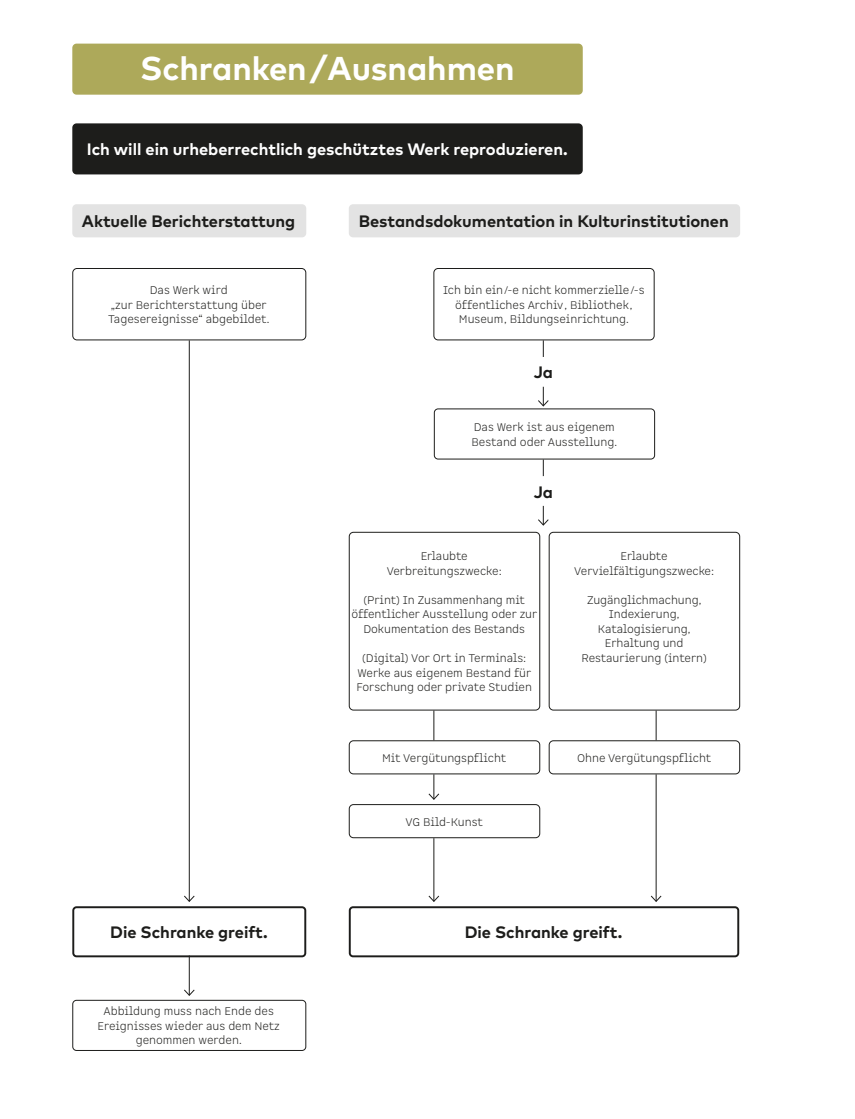
<style>
.page{position:relative;width:855px;height:1119px;background:#fff}
.page>*{position:absolute;margin:0;border:0;box-sizing:border-box;transform-origin:0 0}
.t1{font:700 33px "Mark";color:#fff}
.t2{font:700 16.5px "Mark";color:#1d1d1b}
.t3{font:700 16.5px "Mark";color:#fff}
.t4{font:300 10.95px/14.5px "Spock Pro";letter-spacing:-.005em;color:#1d1d1b;text-align:center}
</style>
<div class="page">
<hr style="left:433px;top:838px;width:1px;height:63px;background:#1d1d1b">
<svg style="left:428px;top:894px;width:12px;height:8px"></svg>
<div style="left:349px;top:531px;width:191px;height:179px;border:1px solid #1d1d1b;border-radius:4px"></div>
<div style="left:349px;top:740px;width:191px;height:34px;border:1px solid #1d1d1b;border-radius:4px"></div>
<div style="left:349px;top:804px;width:191px;height:34px;border:1px solid #1d1d1b;border-radius:4px"></div>
<div style="left:549px;top:740px;width:191px;height:34px;border:1px solid #1d1d1b;border-radius:4px"></div>
<div style="left:549px;top:531px;width:191px;height:179px;border:1px solid #1d1d1b;border-radius:4px"></div>
<div style="left:433px;top:268px;width:221px;height:72px;border:1px solid #1d1d1b;border-radius:4px"></div>
<div style="left:72px;top:204px;width:234px;height:33px;background:#e3e3e3;border-radius:4px"></div>
<div style="left:349px;top:204px;width:391px;height:33px;background:#e3e3e3;border-radius:4px"></div>
<div style="left:72px;top:906px;width:234px;height:51px;border:2px solid #1d1d1b;border-radius:3px"></div>
<div style="left:349px;top:906px;width:390px;height:51px;border:2px solid #1d1d1b;border-radius:3px"></div>
<svg style="left:537px;top:340px;width:12px;height:17px"></svg>
<svg style="left:538px;top:387px;width:11px;height:20px"></svg>
<svg style="left:537px;top:459px;width:12px;height:17px"></svg>
<svg style="left:538px;top:506px;width:11px;height:20px"></svg>
<div style="left:434px;top:408px;width:221px;height:51px;border:1px solid #1d1d1b;border-radius:4px"></div>
<div style="left:72px;top:999px;width:234px;height:51px;border:1px solid #1d1d1b;border-radius:4px"></div>
<hr style="left:189px;top:340px;width:1px;height:561px;background:#1d1d1b">
<svg style="left:184px;top:894px;width:11px;height:8px"></svg>
<hr style="left:189px;top:955px;width:1px;height:40px;background:#1d1d1b">
<svg style="left:184px;top:988px;width:11px;height:8px"></svg>
<div style="left:72px;top:268px;width:234px;height:72px;border:1px solid #1d1d1b;border-radius:4px"></div>
<hr style="left:655px;top:710px;width:1px;height:30px;background:#1d1d1b">
<hr style="left:433px;top:710px;width:1px;height:30px;background:#1d1d1b">
<svg style="left:427px;top:774px;width:13px;height:26px"></svg>
<hr style="left:655px;top:774px;width:1px;height:127px;background:#1d1d1b">
<svg style="left:650px;top:894px;width:12px;height:8px"></svg>
<div style="left:72px;top:123px;width:511px;height:51px;background:#1d1d1b;border-radius:4px"></div>
<div style="left:72px;top:44px;width:511px;height:51px;background:#ada95a;border-radius:4px"></div>
<h1 class="t1" style="left:140px;top:47px;width:376px">Schranken/Ausnahmen</h1>
<h2 class="t3" style="left:87px;top:139px;width:482px">Ich will ein urheberrechtlich geschütztes Werk reproduzieren.</h2>
<h2 class="t2" style="left:82px;top:211px;width:215px">Aktuelle Berichterstattung</h2>
<h2 class="t2" style="left:359px;top:211px;width:372px">Bestandsdokumentation in Kulturinstitutionen</h2>
<p class="t4" style="left:108px;top:283px;width:163px">Das Werk wird<br>„zur Berichterstattung über<br>Tagesereignisse“ abgebildet.</p>
<p class="t4" style="left:443px;top:283px;width:203px">Ich bin ein/-e nicht kommerzielle/-s öffentliches Archiv, Bibliothek,<br>Museum, Bildungseinrichtung.</p>
<h2 class="t2" style="left:533px;top:362px;width:21px">Ja</h2>
<p class="t4" style="left:471px;top:419px;width:147px;text-align:left">Das Werk ist aus eigenem<br>Bestand oder Ausstellung.</p>
<h2 class="t2" style="left:533px;top:481px;width:21px">Ja</h2>
<p class="t4" style="left:387px;top:548px;width:117px">Erlaubte<br>Verbreitungszwecke:</p>
<p class="t4" style="left:351px;top:592px;width:187px">(Print) In Zusammenhang mit öffentlicher Ausstellung oder zur<br>Dokumentation des Bestands</p>
<p class="t4" style="left:356px;top:650px;width:177px">(Digital) Vor Ort in Terminals:<br>Werke aus eigenem Bestand für<br>Forschung oder private Studien</p>
<p class="t4" style="left:574px;top:548px;width:142px">Erlaubte<br>Vervielfältigungszwecke:</p>
<p class="t4" style="left:581px;top:592px;width:127px">Zugänglichmachung,<br>Indexierung,<br>Katalogisierung,<br>Erhaltung und<br>Restaurierung (intern)</p>
<p class="t4" style="left:382px;top:750px;width:125px">Mit Vergütungspflicht</p>
<p class="t4" style="left:405px;top:814px;width:79px">VG Bild-Kunst</p>
<p class="t4" style="left:577px;top:750px;width:136px">Ohne Vergütungspflicht</p>
<h2 class="t2" style="left:110px;top:921px;width:159px">Die Schranke greift.</h2>
<h2 class="t2" style="left:465px;top:921px;width:159px">Die Schranke greift.</h2>
<p class="t4" style="left:98px;top:1003px;width:184px">Abbildung muss nach Ende des<br>Ereignisses wieder aus dem Netz genommen werden.</p>
</div>
